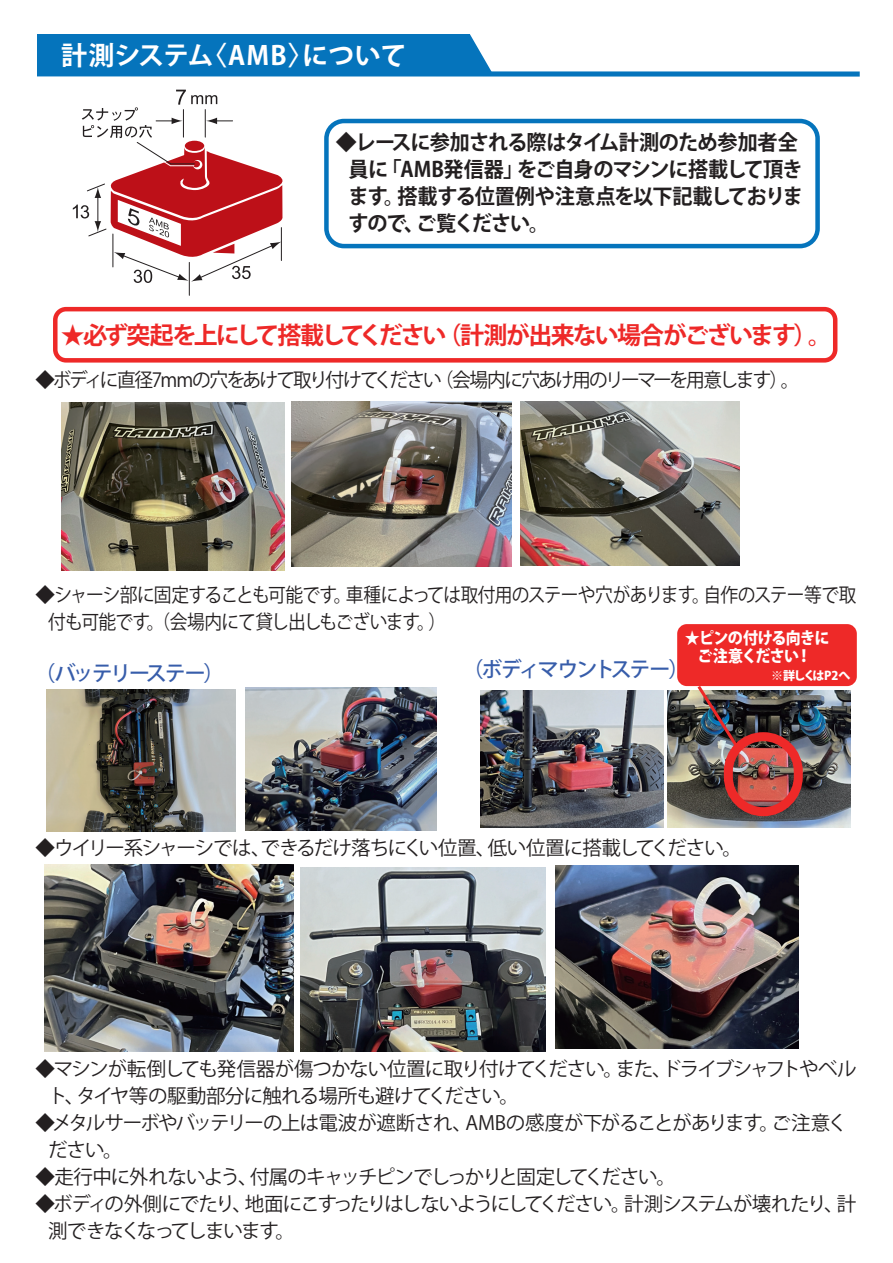
<style>
.page{position:relative;width:893px;height:1263px;background:#fff}
.page>*{position:absolute;margin:0;border:0;box-sizing:border-box;transform-origin:0 0}
.t1{font:700 26.1px "Koz Go Pr 6 N";color:#fff}
.t2{font:700 24px "Koz Go Pr 6 N";letter-spacing:-.085em;color:#ee2928}
.t3{font:700 21px/27px "Koz Go Pr 6 N";letter-spacing:-.045em;color:#231f20}
.t4{font:500 21px "Koz Go Pr 6 N";letter-spacing:-.1em;color:#375daa}
.t5{font:19.5px/27px "Koz Go Pr 6 N";letter-spacing:-.065em;color:#231f20}
.t6{font:19.5px/27px "Koz Go Pr 6 N";letter-spacing:-.045em;color:#231f20}
.t7{font:19.5px/27px "Koz Go Pr 6 N";letter-spacing:-.09em;color:#231f20}
.t8{font:19.5px "Koz Go Pr 6 N";letter-spacing:-.095em;color:#231f20}
.t9{font:800 16.5px/18px "Koz Go Pr 6 N";letter-spacing:-.04em;color:#fff;text-align:center;scale:.91 1}
.t10{font:800 12px "Koz Go Pr 6 N";letter-spacing:-.08em;color:#fff}
</style>
<div class="page">
<div style="left:677px;top:624px;width:180px;height:62px;background:#ee2928;border-radius:10px"></div>
<div style="left:37px;top:71px;width:823px;height:6px;background:#0574bc"></div>
<div style="left:37px;top:35px;width:433px;height:39px;background:#0574bc"></div>
<svg style="left:446px;top:34px;width:48px;height:38px"></svg>
<img style="left:555px;top:865px;width:244px;height:183px">
<img style="left:300px;top:867px;width:246px;height:184px">
<img style="left:45px;top:864px;width:249px;height:187px">
<img style="left:668px;top:690px;width:183px;height:138px">
<img style="left:480px;top:690px;width:183px;height:138px">
<img style="left:46px;top:690px;width:189px;height:141px">
<img style="left:246px;top:688px;width:190px;height:142px">
<img style="left:61px;top:403px;width:224px;height:167px">
<img style="left:292px;top:402px;width:220px;height:164px">
<div style="left:324px;top:119px;width:496px;height:129px;border:4px solid #0574bc;border-radius:18px"></div>
<img style="left:521px;top:402px;width:218px;height:164px">
<hr style="left:189px;top:262px;width:1px;height:33px;background:#231f20">
<svg style="left:73px;top:90px;width:210px;height:193px"></svg>
<div style="left:53px;top:307px;width:784px;height:56px;border:4px solid #ee2928;border-radius:11px"></div>
<div style="left:724px;top:732px;width:79px;height:84px;border:9px solid #ee2928;border-radius:35px"></div>
<img style="left:695px;top:686px;width:45px;height:64px">
<h1 class="t1" style="left:61px;top:41px;width:347px">計測システム〈AMB〉について</h1>
<p class="t3" style="left:349px;top:129px;width:456px;text-indent:-13px">◆レースに参加される際はタイム計測のため参加者全員に「AMB発信器」をご自身のマシンに搭載して頂きます。搭載する位置例や注意点を以下記載しておりますので、ご覧ください。</p>
<p class="t2" style="left:61px;top:322px;width:772px">★必ず突起を上にして搭載してください（計測が出来ない場合がございます）。</p>
<p class="t8" style="left:35px;top:369px;width:765px">◆ボディに直径7mmの穴をあけて取り付けてください（会場内に穴あけ用のリーマーを用意します）。</p>
<p class="t6" style="left:48px;top:582px;width:810px;text-indent:-13px">◆シャーシ部に固定することも可能です。車種によっては取付用のステーや穴があります。自作のステー等で取付も可能です。（会場内にて貸し出しもございます。）</p>
<p class="t9" style="left:685px;top:629px;width:160px">★ピンの付ける向きにご注意ください！</p>
<p class="t10" style="left:771px;top:669px;width:81px">※詳しくはP2へ</p>
<p class="t4" style="left:35px;top:662px;width:191px">（バッテリーステー）</p>
<p class="t4" style="left:462px;top:657px;width:228px">（ボディマウントステー）</p>
<p class="t5" style="left:35px;top:835px;width:708px">◆ウイリー系シャーシでは、できるだけ落ちにくい位置、低い位置に搭載してください。</p>
<p class="t5" style="left:48px;top:1055px;width:810px;text-indent:-13px">◆マシンが転倒しても発信器が傷つかない位置に取り付けてください。また、ドライブシャフトやベルト、タイヤ等の駆動部分に触れる場所も避けてください。</p>
<p class="t5" style="left:48px;top:1109px;width:801px;text-indent:-13px">◆メタルサーボやバッテリーの上は電波が遮断され、AMBの感度が下がることがあります。ご注意ください。</p>
<p class="t5" style="left:35px;top:1164px;width:642px">◆走行中に外れないよう、付属のキャッチピンでしっかりと固定してください。</p>
<p class="t7" style="left:48px;top:1191px;width:810px;text-indent:-13px">◆ボディの外側にでたり、地面にこすったりはしないようにしてください。計測システムが壊れたり、計測できなくなってしまいます。</p>
</div>
